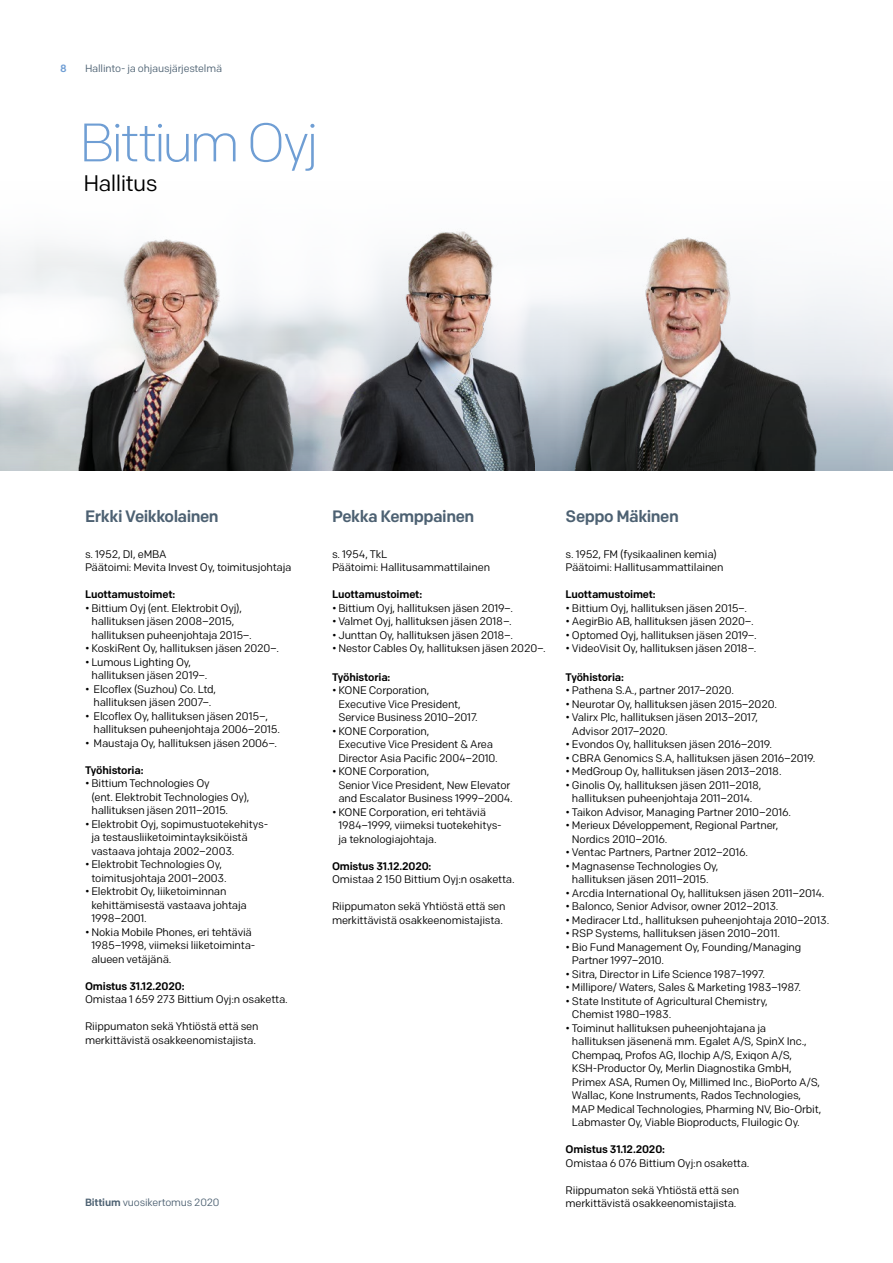
<style>
.page{position:relative;width:893px;height:1263px;background:#fff}
.page>*{position:absolute;margin:0;border:0;box-sizing:border-box;transform-origin:0 0}
.t1{font:300 54px "Colfax";letter-spacing:-.065em;color:#6f9ed4}
.t2{font:22.5px "Colfax";letter-spacing:-.03em;color:#000}
.t3{font:500 16.5px "Colfax";letter-spacing:-.03em;color:#4d6172}
.t4{font:10.95px/13.5px "Colfax";letter-spacing:-.015em;color:#000}
.t5{font:500 10.95px "Colfax";letter-spacing:-.015em;color:#000}
.t6{font:10.5px "Colfax";letter-spacing:-.015em;color:#4d6172}
.t7{font:500 10.5px "Colfax";color:#6f9ed4}
.s1{font-weight:500}
</style>
<div class="page">
<img style="left:41px;top:239px;width:271px;height:135px">
<img style="left:566px;top:237px;width:264px;height:137px">
<img style="left:319px;top:231px;width:215px;height:143px">
<svg style="left:0;top:374px;width:893px;height:97px"></svg>
<p class="t7" style="left:60px;top:62px;width:8px">8</p>
<p class="t6" style="left:85px;top:62px;width:139px">Hallinto- ja ohjausjärjestelmä</p>
<h1 class="t1" style="left:79px;top:109px;width:241px">Bittium Oyj</h1>
<h2 class="t2" style="left:83px;top:170px;width:76px">Hallitus</h2>
<h3 class="t3" style="left:85px;top:506px;width:135px">Erkki Veikkolainen</h3>
<p class="t4" style="left:85px;top:547px;width:208px">s. 1952, DI, eMBA<br>Päätoimi: Mevita Invest Oy, toimitusjohtaja</p>
<p class="t5" style="left:85px;top:588px;width:92px">Luottamustoimet:</p>
<p class="t4" style="left:91px;top:601px;width:162px;text-indent:-6px">• Bittium Oyj (ent. Elektrobit Oyj), hallituksen jäsen 2008–2015, hallituksen puheenjohtaja 2015–.</p>
<p class="t4" style="left:85px;top:641px;width:196px">• KoskiRent Oy, hallituksen jäsen 2020–.</p>
<p class="t4" style="left:91px;top:655px;width:117px;text-indent:-6px">• Lumous Lighting Oy, hallituksen jäsen 2019–.</p>
<p class="t4" style="left:85px;top:682px;width:133px;text-align:center">• Elcoflex (Suzhou) Co. Ltd, hallituksen jäsen 2007–.</p>
<p class="t4" style="left:94px;top:709px;width:188px;text-indent:-9px">• Elcoflex Oy, hallituksen jäsen 2015–, hallituksen puheenjohtaja 2006–2015.</p>
<p class="t4" style="left:85px;top:736px;width:194px">• Maustaja Oy, hallituksen jäsen 2006–.</p>
<p class="t5" style="left:85px;top:763px;width:60px">Työhistoria:</p>
<p class="t4" style="left:91px;top:776px;width:160px;text-indent:-6px">• Bittium Technologies Oy<br>(ent. Elektrobit Technologies Oy), hallituksen jäsen 2011–2015.</p>
<p class="t4" style="left:91px;top:817px;width:178px;text-indent:-6px">• Elektrobit Oyj, sopimustuotekehitys&shy;ja testausliiketoimintayksiköistä vastaava johtaja 2002–2003.</p>
<p class="t4" style="left:85px;top:857px;width:143px;text-align:center">• Elektrobit Technologies Oy, toimitusjohtaja 2001–2003.</p>
<p class="t4" style="left:91px;top:884px;width:157px;text-indent:-6px">• Elektrobit Oy, liiketoiminnan kehittämisestä vastaava johtaja<br>1998–2001.</p>
<p class="t4" style="left:91px;top:925px;width:165px;text-indent:-6px">• Nokia Mobile Phones, eri tehtäviä<br>1985–1998, viimeksi liiketoiminta&shy;alueen vetäjänä.</p>
<p class="t5" style="left:85px;top:979px;width:101px">Omistus 31.12.2020:</p>
<p class="t4" style="left:85px;top:992px;width:204px">Omistaa 1 659 273 Bittium Oyj:n osaketta.</p>
<p class="t4" style="left:85px;top:1019px;width:175px">Riippumaton sekä Yhtiöstä että sen merkittävistä osakkeenomistajista.</p>
<p class="t6" style="left:85px;top:1196px;width:136px"><span class="s1">Bittium</span> vuosikertomus 2020</p>
<h3 class="t3" style="left:332px;top:506px;width:144px">Pekka Kemppainen</h3>
<p class="t4" style="left:332px;top:547px;width:160px">s. 1954, TkL<br>Päätoimi: Hallitusammattilainen</p>
<p class="t5" style="left:332px;top:588px;width:92px">Luottamustoimet:</p>
<p class="t4" style="left:332px;top:601px;width:183px">• Bittium Oyj, hallituksen jäsen 2019–.</p>
<p class="t4" style="left:332px;top:614px;width:181px">• Valmet Oyj, hallituksen jäsen 2018–.</p>
<p class="t4" style="left:332px;top:628px;width:183px">• Junttan Oy, hallituksen jäsen 2018–.</p>
<p class="t4" style="left:332px;top:642px;width:215px">• Nestor Cables Oy, hallituksen jäsen 2020–.</p>
<p class="t5" style="left:332px;top:670px;width:60px">Työhistoria:</p>
<p class="t4" style="left:338px;top:684px;width:141px;text-indent:-6px">• KONE Corporation,<br>Executive Vice President,<br>Service Business 2010–2017.</p>
<p class="t4" style="left:338px;top:724px;width:161px;text-indent:-6px">• KONE Corporation,<br>Executive Vice President &amp; Area<br>Director Asia Pacific 2004–2010.</p>
<p class="t4" style="left:338px;top:764px;width:176px;text-indent:-6px">• KONE Corporation,<br>Senior Vice President, New Elevator and Escalator Business 1999–2004.</p>
<p class="t4" style="left:338px;top:805px;width:165px;text-indent:-6px">• KONE Corporation, eri tehtäviä<br>1984–1999, viimeksi tuotekehitys&shy;ja teknologiajohtaja.</p>
<p class="t5" style="left:332px;top:859px;width:101px">Omistus 31.12.2020:</p>
<p class="t4" style="left:332px;top:872px;width:184px">Omistaa 2 150 Bittium Oyj:n osaketta.</p>
<p class="t4" style="left:332px;top:899px;width:175px">Riippumaton sekä Yhtiöstä että sen merkittävistä osakkeenomistajista.</p>
<h3 class="t3" style="left:566px;top:506px;width:115px">Seppo Mäkinen</h3>
<p class="t4" style="left:566px;top:547px;width:160px">s. 1952, FM (fysikaalinen kemia)<br>Päätoimi: Hallitusammattilainen</p>
<p class="t5" style="left:566px;top:588px;width:92px">Luottamustoimet:</p>
<p class="t4" style="left:566px;top:601px;width:183px">• Bittium Oyj, hallituksen jäsen 2015–.</p>
<p class="t4" style="left:566px;top:614px;width:190px">• AegirBio AB, hallituksen jäsen 2020–.</p>
<p class="t4" style="left:566px;top:628px;width:193px">• Optomed Oyj, hallituksen jäsen 2019–.</p>
<p class="t4" style="left:566px;top:642px;width:192px">• VideoVisit Oy, hallituksen jäsen 2018–.</p>
<p class="t5" style="left:566px;top:670px;width:60px">Työhistoria:</p>
<p class="t4" style="left:566px;top:684px;width:170px">• Pathena S.A., partner 2017–2020.</p>
<p class="t4" style="left:566px;top:697px;width:213px">• Neurotar Oy, hallituksen jäsen 2015–2020.</p>
<p class="t4" style="left:572px;top:711px;width:187px;text-indent:-6px">• Valirx Plc, hallituksen jäsen 2013–2017,<br>Advisor 2017–2020.</p>
<p class="t4" style="left:566px;top:737px;width:208px">• Evondos Oy, hallituksen jäsen 2016–2019.</p>
<p class="t4" style="left:566px;top:751px;width:251px">• CBRA Genomics S.A, hallituksen jäsen 2016–2019.</p>
<p class="t4" style="left:566px;top:764px;width:218px">• MedGroup Oy, hallituksen jäsen 2013–2018.</p>
<p class="t4" style="left:566px;top:778px;width:197px;text-align:center">• Ginolis Oy, hallituksen jäsen 2011–2018, hallituksen puheenjohtaja 2011–2014.</p>
<p class="t4" style="left:566px;top:805px;width:227px">• Taikon Advisor, Managing Partner 2010–2016.</p>
<p class="t4" style="left:572px;top:818px;width:208px;text-indent:-6px">• Merieux Développement, Regional Partner,<br>Nordics 2010–2016.</p>
<p class="t4" style="left:566px;top:845px;width:184px">• Ventac Partners, Partner 2012–2016.</p>
<p class="t4" style="left:566px;top:859px;width:154px;text-align:center">• Magnasense Technologies Oy, hallituksen jäsen 2011–2015.</p>
<p class="t4" style="left:566px;top:886px;width:260px">• Arcdia International Oy, hallituksen jäsen 2011–2014.</p>
<p class="t4" style="left:566px;top:899px;width:214px">• Balonco, Senior Advisor, owner 2012–2013.</p>
<p class="t4" style="left:566px;top:913px;width:265px">• Mediracer Ltd., hallituksen puheenjohtaja 2010–2013.</p>
<p class="t4" style="left:566px;top:926px;width:216px">• RSP Systems, hallituksen jäsen 2010–2011.</p>
<p class="t4" style="left:572px;top:940px;width:231px;text-indent:-6px">• Bio Fund Management Oy, Founding/Managing<br>Partner 1997–2010.</p>
<p class="t4" style="left:566px;top:967px;width:201px">• Sitra, Director in Life Science 1987–1997.</p>
<p class="t4" style="left:566px;top:981px;width:237px">• Millipore/ Waters, Sales &amp; Marketing 1983–1987.</p>
<p class="t4" style="left:572px;top:994px;width:197px;text-indent:-6px">• State Institute of Agricultural Chemistry,<br>Chemist 1980–1983.</p>
<p class="t4" style="left:572px;top:1021px;width:251px;text-indent:-6px">• Toiminut hallituksen puheenjohtajana ja hallituksen jäsenenä mm. Egalet A/S, SpinX Inc., Chempaq, Profos AG, Ilochip A/S, Exiqon A/S, KSH-Productor Oy, Merlin Diagnostika GmbH, Primex ASA, Rumen Oy, Millimed Inc., BioPorto A/S, Wallac, Kone Instruments, Rados Technologies, MAP Medical Technologies, Pharming NV, Bio-Orbit, Labmaster Oy, Viable Bioproducts, Fluilogic Oy.</p>
<p class="t5" style="left:566px;top:1143px;width:101px">Omistus 31.12.2020:</p>
<p class="t4" style="left:566px;top:1156px;width:185px">Omistaa 6 076 Bittium Oyj:n osaketta.</p>
<p class="t4" style="left:566px;top:1183px;width:175px">Riippumaton sekä Yhtiöstä että sen merkittävistä osakkeenomistajista.</p>
</div>
